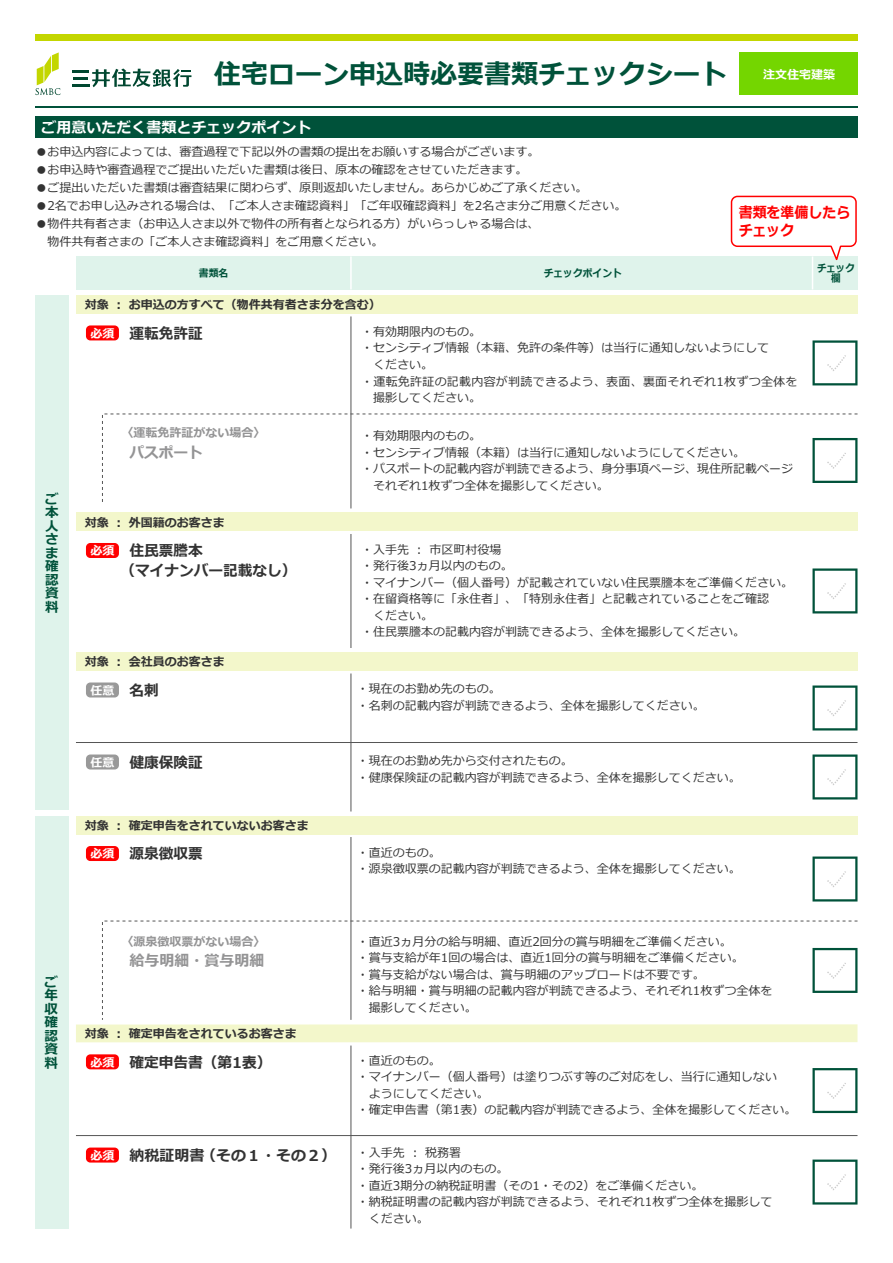
<style>
.page{position:relative;width:893px;height:1263px;background:#fff}
.page>*{position:absolute;margin:0;border:0;box-sizing:border-box;transform-origin:0 0}
.t1{font:700 27px "Meiryo";color:#00523a}
.t2{font:700 15px/20px "Meiryo";color:#333}
.t3{font:700 15px "Meiryo";color:#fff}
.t4{font:700 15px "Meiryo";color:#949495}
.t5{font:700 15px/18px "Meiryo";color:#f00;scale:.93 1}
.t6{font:700 13.5px/13.5px "Meiryo";color:#00523a;text-align:justify}
.t7{font:12px/16.5px "Meiryo";color:#333}
.t8{font:700 12px "Meiryo";color:#333}
.t9{font:12px "Meiryo";letter-spacing:.02em;color:#333}
.t10{font:700 12px "Meiryo";color:#949495}
.t11{font:700 12px "Meiryo";color:#fff}
.t12{font:700 10.5px "Meiryo";color:#00523a;scale:.93 1}
.t13{font:700 10.5px "Meiryo";color:#00523a;scale:.9 1}
</style>
<div class="page">
<div style="left:35px;top:34px;width:822px;height:6px;background:#c3d600"></div>
<hr style="left:35px;top:106px;width:822px;height:2px;background:#00523a">
<div style="left:739px;top:52px;width:118px;height:42px;background:#74d600"></div>
<svg style="left:35px;top:52px;width:25px;height:43px"></svg>
<svg style="left:72px;top:68px;width:119px;height:19px"></svg>
<div style="left:35px;top:117px;width:822px;height:21px;background:#00523a"></div>
<div style="left:76px;top:295px;width:781px;height:18px;background:#f3f7cb"></div>
<div style="left:76px;top:256px;width:781px;height:33px;background:#dff3eb"></div>
<div style="left:35px;top:295px;width:33px;height:515px;background:#dff3eb"></div>
<svg style="left:102px;top:413px;width:756px;height:91px"></svg>
<hr style="left:351px;top:316px;width:1px;height:192px;background:#555">
<hr style="left:350px;top:256px;width:2px;height:33px;background:#fff">
<hr style="left:812px;top:256px;width:1px;height:33px;background:#fff">
<div style="left:86px;top:325px;width:33px;height:15px;background:#f00;border-radius:4px"></div>
<div style="left:76px;top:513px;width:781px;height:18px;background:#f3f7cb"></div>
<hr style="left:351px;top:534px;width:1px;height:114px;background:#555">
<div style="left:86px;top:543px;width:33px;height:15px;background:#f00;border-radius:4px"></div>
<div style="left:76px;top:652px;width:781px;height:18px;background:#f3f7cb"></div>
<hr style="left:76px;top:742px;width:781px;height:1px;background:#555">
<hr style="left:351px;top:673px;width:1px;height:138px;background:#555">
<div style="left:86px;top:682px;width:33px;height:15px;background:#999;border-radius:4px"></div>
<div style="left:86px;top:754px;width:33px;height:15px;background:#999;border-radius:4px"></div>
<div style="left:76px;top:816px;width:781px;height:18px;background:#f3f7cb"></div>
<div style="left:35px;top:816px;width:33px;height:412px;background:#dff3eb"></div>
<svg style="left:102px;top:920px;width:756px;height:100px"></svg>
<hr style="left:351px;top:837px;width:1px;height:183px;background:#555">
<div style="left:86px;top:846px;width:33px;height:15px;background:#f00;border-radius:4px"></div>
<div style="left:76px;top:1024px;width:781px;height:18px;background:#f3f7cb"></div>
<hr style="left:76px;top:1135px;width:781px;height:1px;background:#555">
<hr style="left:351px;top:1045px;width:1px;height:183px;background:#555">
<div style="left:86px;top:1054px;width:33px;height:15px;background:#f00;border-radius:4px"></div>
<div style="left:86px;top:1147px;width:33px;height:15px;background:#f00;border-radius:4px"></div>
<svg style="left:730px;top:195px;width:127px;height:66px"></svg>
<svg style="left:812px;top:340px;width:45px;height:45px"></svg>
<svg style="left:812px;top:438px;width:45px;height:45px"></svg>
<svg style="left:812px;top:568px;width:45px;height:45px"></svg>
<svg style="left:812px;top:685px;width:45px;height:45px"></svg>
<svg style="left:812px;top:754px;width:45px;height:45px"></svg>
<svg style="left:812px;top:856px;width:45px;height:45px"></svg>
<svg style="left:812px;top:948px;width:45px;height:45px"></svg>
<svg style="left:812px;top:1068px;width:45px;height:45px"></svg>
<svg style="left:812px;top:1159px;width:45px;height:45px"></svg>
<h1 class="t1" style="left:214px;top:55px;width:515px">住宅ローン申込時必要書類チェックシート</h1>
<p class="t11" style="left:763px;top:67px;width:74px">注文住宅建築</p>
<p class="t3" style="left:41px;top:117px;width:272px">ご用意いただく書類とチェックポイント</p>
<p class="t7" style="left:35px;top:144px;width:505px">●お申込内容によっては、審査過程で下記以外の書類の提出をお願いする場合がございます。</p>
<p class="t7" style="left:35px;top:162px;width:493px">●お申込時や審査過程でご提出いただいた書類は後日、原本の確認をさせていただきます。</p>
<p class="t7" style="left:35px;top:180px;width:553px">●ご提出いただいた書類は審査結果に関わらず、原則返却いたしません。あらかじめご了承ください。</p>
<p class="t7" style="left:35px;top:198px;width:592px">●2名でお申し込みされる場合は、「ご本人さま確認資料」「ご年収確認資料」を2名さま分ご用意ください。</p>
<p class="t7" style="left:47px;top:215px;width:493px;line-height:18px;text-indent:-12px">●物件共有者さま（お申込人さま以外で物件の所有者となられる方）がいらっしゃる場合は、物件共有者さまの「ご本人さま確認資料」をご用意ください。</p>
<p class="t5" style="left:739px;top:205px;width:122px">書類を準備したらチェック</p>
<p class="t13" style="left:817px;top:261px;width:44px">チェック</p>
<p class="t12" style="left:544px;top:266px;width:86px">チェックポイント</p>
<p class="t12" style="left:199px;top:266px;width:33px">書類名</p>
<p class="t13" style="left:831px;top:271px;width:12px">欄</p>
<p class="t6" style="left:45px;top:493px;width:15px">ご本人さま確認資料</p>
<p class="t6" style="left:44px;top:976px;width:15px">ご年収確認資料</p>
<p class="t8" style="left:85px;top:296px;width:297px">対象：お申込の方すべて（物件共有者さま分を含む(</p>
<p class="t7" style="left:361px;top:324px;width:121px">・有効期限内のもの。</p>
<p class="t7" style="left:361px;top:340px;width:409px">・センシティブ情報（本籍、免許の条件等）は当行に通知しないようにして</p>
<p class="t7" style="left:373px;top:357px;width:61px">ください。</p>
<p class="t9" style="left:361px;top:373px;width:438px">・運転免許証の記載内容が判読できるよう、表面、裏面それぞれ1枚ずつ全体を</p>
<p class="t7" style="left:373px;top:390px;width:109px">撮影してください。</p>
<p class="t2" style="left:129px;top:324px;width:75px">運転免許証</p>
<p class="t11" style="left:90px;top:325px;width:25px">必須</p>
<p class="t10" style="left:121px;top:424px;width:145px">〈運転免許証がない場合〈</p>
<p class="t4" style="left:129px;top:442px;width:75px">パスポート</p>
<p class="t7" style="left:361px;top:428px;width:121px">・有効期限内のもの。</p>
<p class="t7" style="left:361px;top:445px;width:385px">・センシティブ情報（本籍）は当行に通知しないようにしてください。</p>
<p class="t7" style="left:361px;top:461px;width:433px">・パスポートの記載内容が判読できるよう、身分事項ページ、現住所記載ページ</p>
<p class="t7" style="left:373px;top:478px;width:237px">それぞれ1枚ずつ全体を撮影してください。</p>
<p class="t8" style="left:85px;top:514px;width:141px">対象：外国籍のお客さま</p>
<p class="t11" style="left:90px;top:542px;width:25px">必須</p>
<p class="t2" style="left:120px;top:541px;width:178px;text-indent:9px">住民票謄本<br>（マイナンバー記載なし(</p>
<p class="t7" style="left:361px;top:541px;width:142px">・入手先：市区町村役場</p>
<p class="t7" style="left:361px;top:558px;width:153px">・発行後3ヵ月以内のもの。</p>
<p class="t7" style="left:361px;top:574px;width:433px">・マイナンバー（個人番号）が記載されていない住民票謄本をご準備ください。</p>
<p class="t7" style="left:361px;top:591px;width:409px">・在留資格等に「永住者」、「特別永住者」と記載されていることをご確認</p>
<p class="t7" style="left:373px;top:607px;width:61px">ください。</p>
<p class="t7" style="left:361px;top:624px;width:385px">・住民票謄本の記載内容が判読できるよう、全体を撮影してください。</p>
<p class="t8" style="left:85px;top:653px;width:141px">対象：会社員のお客さま</p>
<p class="t11" style="left:90px;top:682px;width:25px">任意</p>
<p class="t2" style="left:129px;top:681px;width:31px">名刺</p>
<p class="t7" style="left:357px;top:681px;width:349px">・現在のお勤め先のもの。<br>・名刺の記載内容が判読できるよう、全体を撮影してください。</p>
<p class="t11" style="left:90px;top:754px;width:25px">任意</p>
<p class="t2" style="left:129px;top:753px;width:75px">健康保険証</p>
<p class="t7" style="left:357px;top:753px;width:218px">・現在のお勤め先から交付されたもの。</p>
<p class="t7" style="left:357px;top:769px;width:386px">・健康保険証の記載内容が判読できるよう、全体を撮影してください。</p>
<p class="t8" style="left:85px;top:817px;width:225px">対象：確定申告をされていないお客さま</p>
<p class="t11" style="left:90px;top:845px;width:25px">必須</p>
<p class="t2" style="left:129px;top:845px;width:75px">源泉徴収票</p>
<p class="t7" style="left:357px;top:845px;width:385px">・直近のもの。<br>・源泉徴収票の記載内容が判読できるよう、全体を撮影してください。</p>
<p class="t10" style="left:121px;top:933px;width:145px">〈源泉徴収票がない場合〈</p>
<p class="t4" style="left:129px;top:950px;width:136px">給与明細・賞与明細</p>
<p class="t7" style="left:357px;top:934px;width:376px">・直近3ヵ月分の給与明細、直近2回分の賞与明細をご準備ください。</p>
<p class="t7" style="left:357px;top:950px;width:388px">・賞与支給が年1回の場合は、直近1回分の賞与明細をご準備ください。</p>
<p class="t7" style="left:357px;top:967px;width:349px">・賞与支給がない場合は、賞与明細のアップロードは不要です。</p>
<p class="t7" style="left:357px;top:983px;width:417px">・給与明細・賞与明細の記載内容が判読できるよう、それぞれ1枚ずつ全体を</p>
<p class="t7" style="left:369px;top:1000px;width:109px">撮影してください。</p>
<p class="t8" style="left:85px;top:1025px;width:213px">対象：確定申告をされているお客さま</p>
<p class="t11" style="left:90px;top:1054px;width:25px">必須</p>
<p class="t2" style="left:129px;top:1053px;width:143px">確定申告書（第1表(</p>
<p class="t7" style="left:357px;top:1053px;width:85px">・直近のもの。</p>
<p class="t7" style="left:357px;top:1069px;width:421px">・マイナンバー（個人番号）は塗りつぶす等のご対応をし、当行に通知しない</p>
<p class="t7" style="left:369px;top:1086px;width:121px">ようにしてください。</p>
<p class="t7" style="left:357px;top:1102px;width:441px">・確定申告書（第1表）の記載内容が判読できるよう、全体を撮影してください。</p>
<p class="t11" style="left:90px;top:1147px;width:25px">必須</p>
<p class="t2" style="left:129px;top:1146px;width:76px">納税証明書</p>
<p class="t2" style="left:201px;top:1146px;width:136px">（その１・その２）</p>
<p class="t7" style="left:357px;top:1145px;width:106px">・入手先：税務署</p>
<p class="t7" style="left:357px;top:1161px;width:153px">・発行後3ヵ月以内のもの。</p>
<p class="t7" style="left:357px;top:1178px;width:348px">・直近3期分の納税証明書（その1・その2）をご準備ください。</p>
<p class="t7" style="left:357px;top:1194px;width:417px">・納税証明書の記載内容が判読できるよう、それぞれ1枚ずつ全体を撮影して</p>
<p class="t7" style="left:369px;top:1211px;width:62px">ください。</p>
</div>
